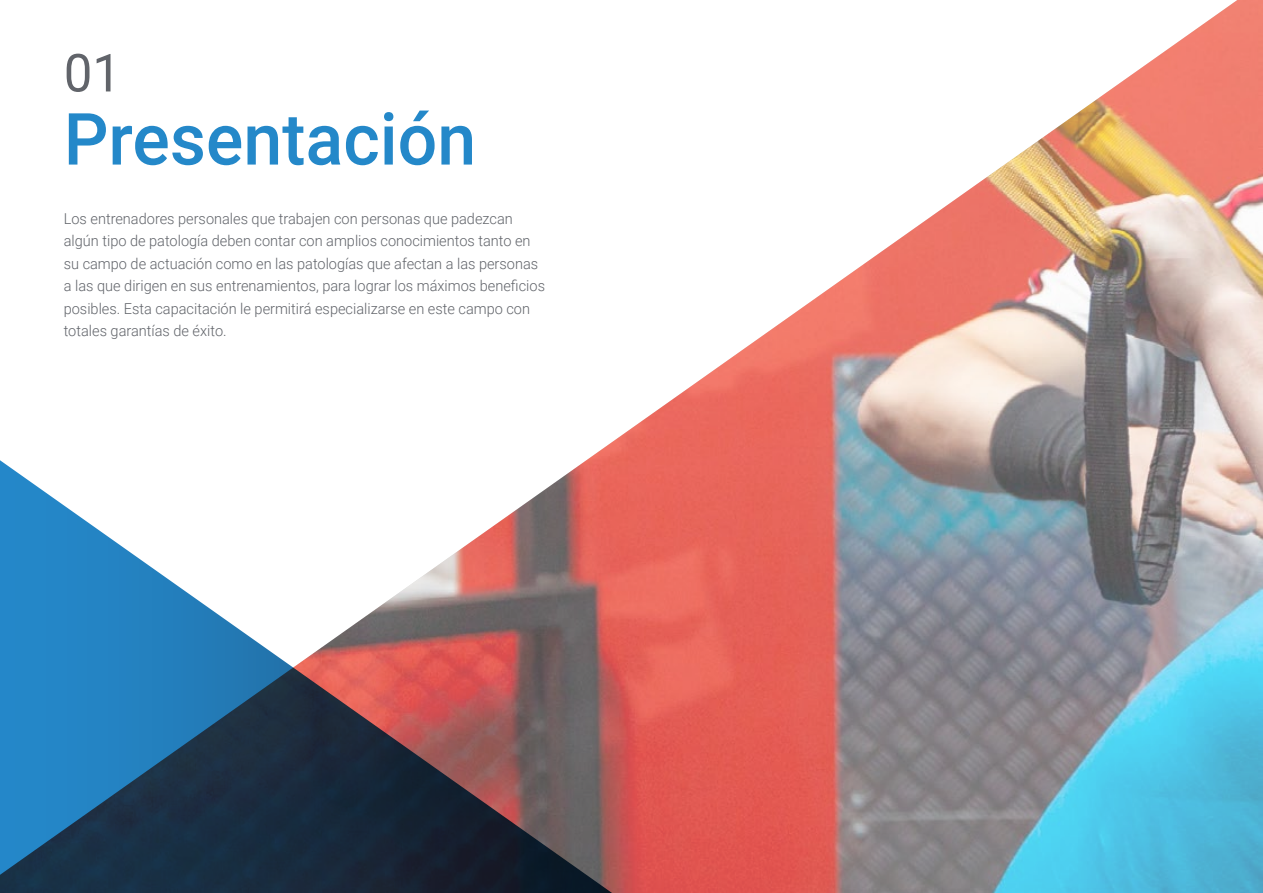
<style>
.page{position:relative;width:1263px;height:893px;background:#fff}
.page>*{position:absolute;margin:0;border:0;box-sizing:border-box;transform-origin:0 0}
.t1{font:500 72px "Roboto";color:#2488c9}
.t2{font:52.5px "Roboto";color:#61646a}
.t3{font:300 15px/22.5px "Roboto";color:#61646a}
</style>
<div class="page">
<img style="left:606px;top:0;width:657px;height:893px">
<svg style="left:0;top:446px;width:642px;height:447px"></svg>
<h2 class="t2" style="left:64px;top:36px;width:59px">01</h2>
<h1 class="t1" style="left:64px;top:89px;width:414px">Presentación</h1>
<p class="t3" style="left:64px;top:207px;width:483px">Los entrenadores personales que trabajen con personas que padezcan algún tipo de patología deben contar con amplios conocimientos tanto en su campo de actuación como en las patologías que afectan a las personas a las que dirigen en sus entrenamientos, para lograr los máximos beneficios posibles. Esta capacitación le permitirá especializarse en este campo con totales garantías de éxito.</p>
</div>
